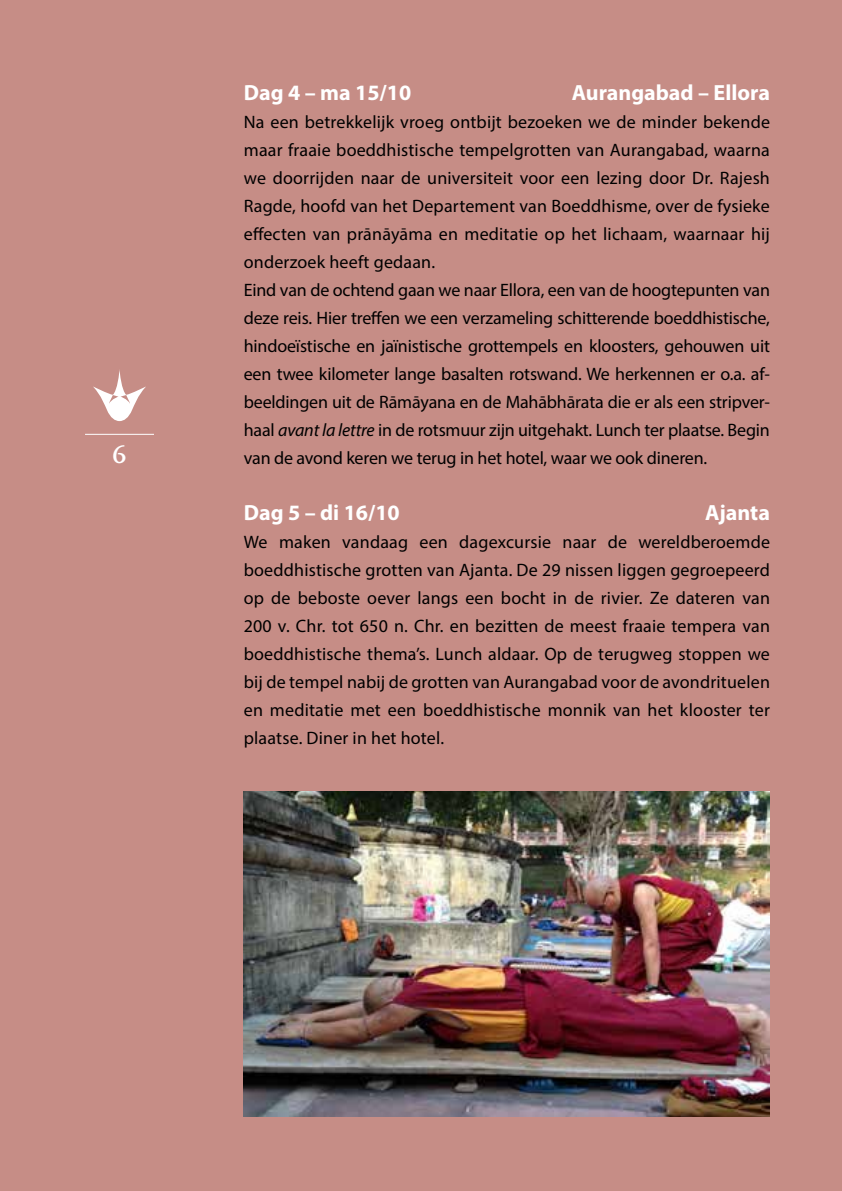
<style>
.page{position:relative;width:842px;height:1191px;background:#c68d86}
.page>*{position:absolute;margin:0;border:0;box-sizing:border-box;transform-origin:0 0}
.t1{font:700 24px "AD Scala";color:#fff}
.t2{font:700 22px "Myriad Pro";color:#fff}
.t3{font:18px/28px "Myriad Pro";letter-spacing:-.01em;color:#000}
.s1{font-style:italic}
</style>
<div class="page">
<svg style="left:93px;top:370px;width:53px;height:51px"></svg>
<hr style="left:85px;top:434px;width:69px;height:1px;background:#fff">
<img style="left:244px;top:791px;width:526px;height:325px">
<h1 class="t1" style="left:112px;top:441px;width:16px">6</h1>
<p class="t2" style="left:244px;top:78px;width:169px">Dag 4 – ma 15/10</p>
<p class="t2" style="left:572px;top:78px;width:200px">Aurangabad – Ellora</p>
<p class="t3" style="left:244px;top:108px;width:528px">Na een betrekkelijk vroeg ontbijt bezoeken we de minder bekende maar fraaie boeddhistische tempelgrotten van Aurangabad, waarna we doorrijden naar de universiteit voor een lezing door Dr. Rajesh Ragde, hoofd van het Departement van Boeddhisme, over de fysieke effecten van prānāyāma en meditatie op het lichaam, waarnaar hij onderzoek heeft gedaan.<br>Eind van de ochtend gaan we naar Ellora, een van de hoogtepunten van deze reis. Hier treffen we een verzameling schitterende boeddhistische, hindoeïstische en jaïnistische grottempels en kloosters, gehouwen uit een twee kilometer lange basalten rotswand. We herkennen er o.a. af&shy;beeldingen uit de Rāmāyana en de Mahābhārata die er als een stripver&shy;haal <span class="s1">avant la lettre</span> in de rotsmuur zijn uitgehakt. Lunch ter plaatse. Begin van de avond keren we terug in het hotel, waar we ook dineren.</p>
<p class="t2" style="left:244px;top:498px;width:158px">Dag 5 – di 16/10</p>
<p class="t2" style="left:705px;top:498px;width:66px">Ajanta</p>
<p class="t3" style="left:244px;top:528px;width:528px;text-align:justify">We maken vandaag een dagexcursie naar de wereldberoemde boeddhistische grotten van Ajanta. De 29 nissen liggen gegroepeerd op de beboste oever langs een bocht in de rivier. Ze dateren van 200 v. Chr. tot 650 n. Chr. en bezitten de meest fraaie tempera van boeddhistische thema’s. Lunch aldaar. Op de terugweg stoppen we bij de tempel nabij de grotten van Aurangabad voor de avondrituelen en meditatie met een boeddhistische monnik van het klooster ter plaatse. Diner in het hotel.</p>
</div>
